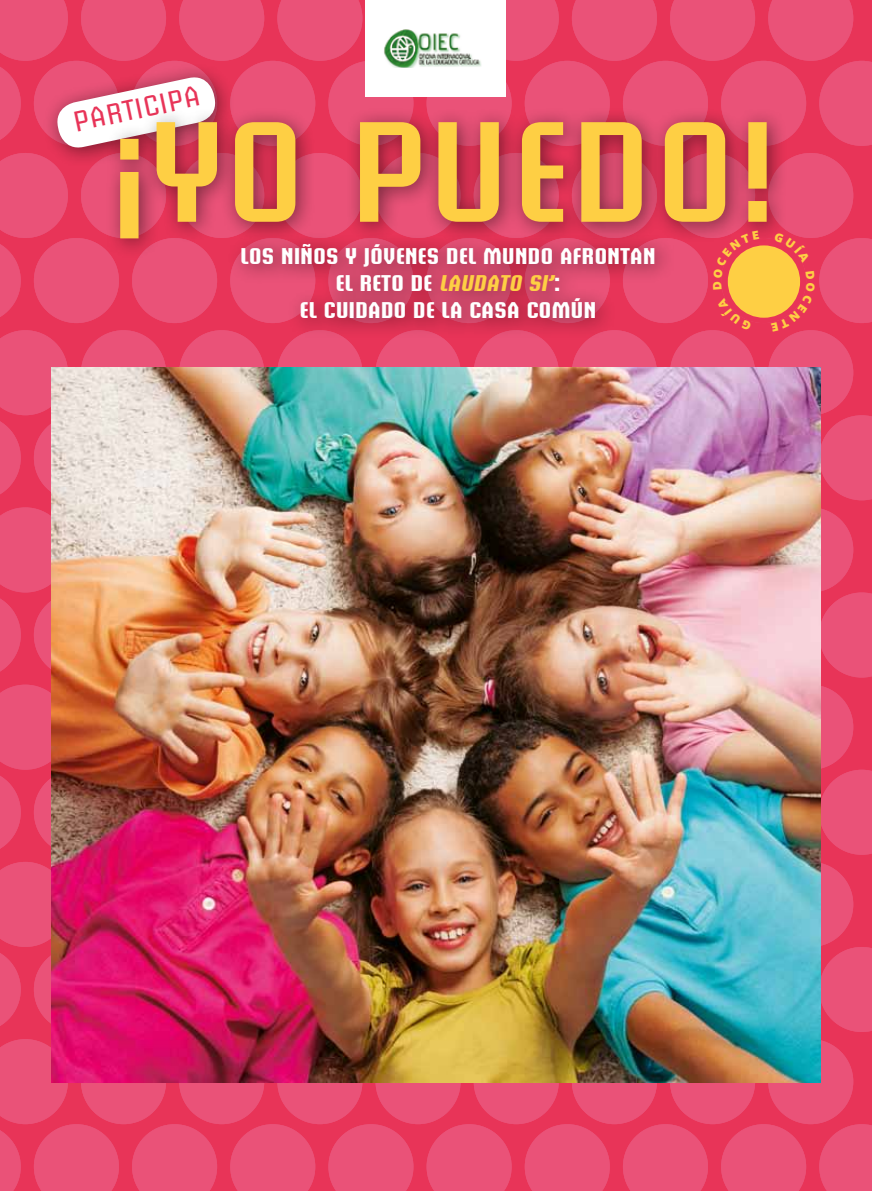
<style>
.page{position:relative;width:872px;height:1191px;background:#e83458}
.page>*{position:absolute;margin:0;border:0;box-sizing:border-box;transform-origin:0 0}
.t1{font:600 141px "Briem Akademi Std";letter-spacing:.02em;color:#fecf44}
.t2{font:28.35px "Briem Akademi Std";color:#e83458}
.t3{font:700 22.5px/27px "Briem Akademi Std";letter-spacing:.02em;color:#fff;text-align:center}
.s1{font-style:italic;color:#fecf44}
</style>
<div class="page">
<div style="left:230px;top:61px;width:85px;height:85px;background:#ea5278;border-radius:50%"></div>
<svg style="left:277px;top:0;width:85px;height:61px"></svg>
<div style="left:328px;top:61px;width:85px;height:85px;background:#ea5278;border-radius:50%"></div>
<div style="left:426px;top:61px;width:85px;height:85px;background:#ea5278;border-radius:50%"></div>
<svg style="left:506px;top:0;width:53px;height:61px;background:#e94e73"></svg>
<div style="left:525px;top:61px;width:85px;height:85px;background:#ea5278;border-radius:50%"></div>
<svg style="left:572px;top:0;width:85px;height:61px"></svg>
<div style="left:623px;top:61px;width:85px;height:85px;background:#ea5278;border-radius:50%"></div>
<svg style="left:670px;top:0;width:85px;height:61px"></svg>
<div style="left:721px;top:61px;width:85px;height:85px;background:#ea5278;border-radius:50%"></div>
<svg style="left:768px;top:0;width:104px;height:146px"></svg>
<div style="left:623px;top:238px;width:85px;height:85px;background:#ea5278;border-radius:50%"></div>
<div style="left:768px;top:153px;width:85px;height:85px;background:#ea5278;border-radius:50%"></div>
<svg style="left:0;top:330px;width:68px;height:164px"></svg>
<div style="left:34px;top:415px;width:85px;height:85px;background:#ea5278;border-radius:50%"></div>
<div style="left:81px;top:330px;width:85px;height:85px;background:#ea5278;border-radius:50%"></div>
<div style="left:179px;top:330px;width:85px;height:85px;background:#ea5278;border-radius:50%"></div>
<div style="left:277px;top:330px;width:85px;height:85px;background:#ea5278;border-radius:50%"></div>
<div style="left:375px;top:330px;width:85px;height:85px;background:#ea5278;border-radius:50%"></div>
<div style="left:474px;top:330px;width:85px;height:85px;background:#ea5278;border-radius:50%"></div>
<div style="left:572px;top:330px;width:85px;height:85px;background:#ea5278;border-radius:50%"></div>
<div style="left:670px;top:330px;width:85px;height:85px;background:#ea5278;border-radius:50%"></div>
<div style="left:768px;top:330px;width:85px;height:85px;background:#ea5278;border-radius:50%"></div>
<svg style="left:821px;top:415px;width:51px;height:85px;background:#e94d73"></svg>
<svg style="left:0;top:507px;width:51px;height:165px"></svg>
<div style="left:34px;top:592px;width:85px;height:85px;background:#ea5278;border-radius:50%"></div>
<div style="left:768px;top:507px;width:85px;height:85px;background:#ea5278;border-radius:50%"></div>
<svg style="left:821px;top:592px;width:51px;height:85px;background:#e94d73"></svg>
<svg style="left:0;top:684px;width:51px;height:165px"></svg>
<div style="left:34px;top:769px;width:85px;height:85px;background:#ea5278;border-radius:50%"></div>
<div style="left:768px;top:684px;width:85px;height:85px;background:#ea5278;border-radius:50%"></div>
<svg style="left:821px;top:769px;width:51px;height:85px"></svg>
<svg style="left:0;top:862px;width:51px;height:164px"></svg>
<div style="left:34px;top:947px;width:85px;height:85px;background:#ea5278;border-radius:50%"></div>
<div style="left:768px;top:862px;width:85px;height:85px;background:#ea5278;border-radius:50%"></div>
<svg style="left:821px;top:947px;width:51px;height:85px;background:#e94d73"></svg>
<svg style="left:0;top:1039px;width:119px;height:152px"></svg>
<div style="left:81px;top:1039px;width:85px;height:85px;background:#ea5278;border-radius:50%"></div>
<svg style="left:132px;top:1124px;width:85px;height:67px"></svg>
<div style="left:179px;top:1039px;width:85px;height:85px;background:#ea5278;border-radius:50%"></div>
<svg style="left:230px;top:1124px;width:85px;height:67px"></svg>
<div style="left:277px;top:1039px;width:85px;height:85px;background:#ea5278;border-radius:50%"></div>
<svg style="left:328px;top:1124px;width:85px;height:67px"></svg>
<div style="left:375px;top:1039px;width:85px;height:85px;background:#ea5278;border-radius:50%"></div>
<svg style="left:426px;top:1124px;width:85px;height:67px"></svg>
<div style="left:474px;top:1039px;width:85px;height:85px;background:#ea5278;border-radius:50%"></div>
<svg style="left:525px;top:1124px;width:85px;height:67px"></svg>
<div style="left:572px;top:1039px;width:85px;height:85px;background:#ea5278;border-radius:50%"></div>
<svg style="left:623px;top:1124px;width:85px;height:67px"></svg>
<div style="left:670px;top:1039px;width:85px;height:85px;background:#ea5278;border-radius:50%"></div>
<svg style="left:721px;top:1124px;width:85px;height:67px"></svg>
<div style="left:768px;top:1039px;width:85px;height:85px;background:#ea5278;border-radius:50%"></div>
<svg style="left:819px;top:1124px;width:53px;height:67px;background:#e94e73"></svg>
<div style="left:366px;top:0;width:140px;height:96px;background:#fff"></div>
<svg style="left:0;top:0;width:264px;height:323px"></svg>
<div style="left:105px;top:107px;width:683px;height:153px;background:#000;opacity:.5"></div>
<div style="left:226px;top:229px;width:450px;height:110px;background:#000;opacity:.5"></div>
<div style="left:728px;top:245px;width:72px;height:73px;background:#fecf44;border-radius:50%"></div>
<img style="left:51px;top:368px;width:770px;height:714px">
<img style="left:384px;top:29px;width:97px;height:38px">
<svg style="left:732px;top:299px;width:18px;height:16px"></svg>
<svg style="left:713px;top:231px;width:46px;height:59px"></svg>
<svg style="left:771px;top:232px;width:101px;height:100px"></svg>
<p class="t2" style="left:70px;top:106px;width:130px;rotate:-12deg">PARTICIPA</p>
<h1 class="t1" style="left:110px;top:93px;width:668px">¡YO PUEDO!</h1>
<p class="t3" style="left:241px;top:242px;width:416px">LOS NIÑOS Y JÓVENES DEL MUNDO AFRONTAN<br>E L R E T O D E <span class="s1">LAUDATO SI’</span>:<br>EL CUIDADO DE LA CASA COMÚN</p>
</div>
